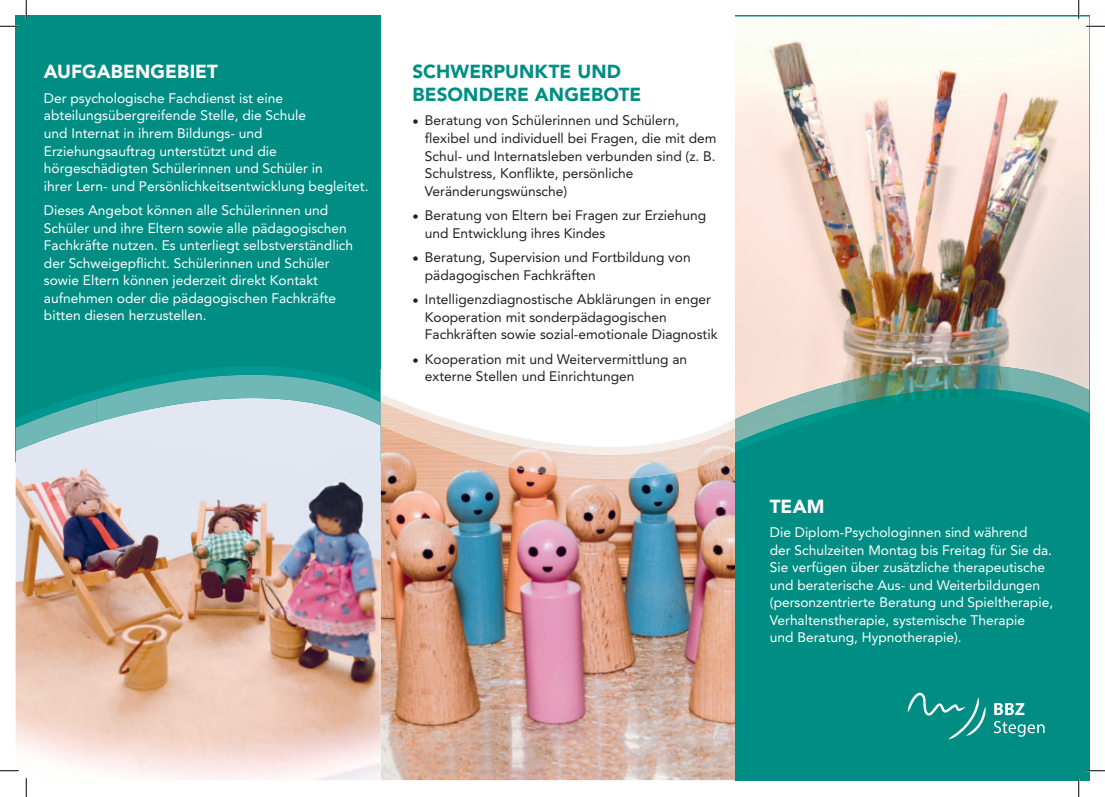
<style>
.page{position:relative;width:1105px;height:797px;background:#fff}
.page>*{position:absolute;margin:0;border:0;box-sizing:border-box;transform-origin:0 0}
.t1{font:900 18.75px/22.5px "Avenir LT Std";letter-spacing:.005em;color:#008e84}
.t2{font:900 18.75px "Avenir LT Std";letter-spacing:.005em;color:#fff}
.t3{font:13.75px/17.5px "Avenir LT Std";color:#fff}
.t4{font:13.75px/17.5px "Avenir LT Std";color:#231f20}
.s1{font-size:12.5px}
</style>
<div class="page">
<div style="left:735px;top:16px;width:354px;height:765px;background:#008e84"></div>
<div style="left:16px;top:16px;width:365px;height:446px;background:#008e84"></div>
<img style="left:381px;top:479px;width:354px;height:301px">
<img style="left:16px;top:475px;width:365px;height:305px">
<img style="left:735px;top:17px;width:354px;height:326px">
<svg style="left:908px;top:692px;width:78px;height:47px"></svg>
<svg style="left:993px;top:703px;width:52px;height:34px"></svg>
<img style="left:381px;top:475px;width:354px;height:4px">
<svg style="left:16px;top:343px;width:1073px;height:132px"></svg>
<img style="left:381px;top:394px;width:354px;height:61px">
<img style="left:735px;top:419px;width:1px;height:32px">
<svg style="left:0;top:25px;width:19px;height:2px"></svg>
<svg style="left:1086px;top:25px;width:19px;height:2px"></svg>
<svg style="left:0;top:770px;width:19px;height:1px"></svg>
<svg style="left:1086px;top:770px;width:19px;height:1px"></svg>
<svg style="left:25px;top:0;width:2px;height:19px"></svg>
<svg style="left:25px;top:778px;width:2px;height:19px"></svg>
<svg style="left:1078px;top:0;width:1px;height:19px"></svg>
<svg style="left:1078px;top:778px;width:1px;height:19px"></svg>
<h1 class="t2" style="left:44px;top:61px;width:175px">AUFGABENGEBIET</h1>
<p class="t3" style="left:44px;top:90px;width:326px">Der psychologische Fachdienst ist eine abteilungsübergreifende Stelle, die Schule<br>und Internat in ihrem Bildungs- und Erziehungsauftrag unterstützt und die hörgeschädigten Schülerinnen und Schüler in<br>ihrer Lern- und Persönlichkeitsentwicklung begleitet.</p>
<p class="t3" style="left:44px;top:202px;width:311px">Dieses Angebot können alle Schülerinnen und Schüler und ihre Eltern sowie alle pädagogischen Fachkräfte nutzen. Es unterliegt selbstverständlich der Schweigepflicht. Schülerinnen und Schüler sowie Eltern können jederzeit direkt Kontakt aufnehmen oder die pädagogischen Fachkräfte bitten diesen herzustellen.</p>
<h1 class="t1" style="left:412px;top:61px;width:230px">SCHWERPUNKTE UND<br>BESONDERE ANGEBOTE</h1>
<p class="t4" style="left:425px;top:112px;width:293px;text-indent:-12px"><span class="s1">•</span> Beratung von Schülerinnen und Schülern, flexibel und individuell bei Fragen, die mit dem Schul- und Internatsleben verbunden sind (z. B.<br>Schulstress, Konflikte, persönliche Veränderungswünsche)</p>
<p class="t4" style="left:425px;top:207px;width:283px;text-indent:-12px"><span class="s1">•</span> Beratung von Eltern bei Fragen zur Erziehung und Entwicklung ihres Kindes</p>
<p class="t4" style="left:425px;top:249px;width:267px;text-indent:-12px"><span class="s1">•</span> Beratung, Supervision und Fortbildung von pädagogischen Fachkräften</p>
<p class="t4" style="left:425px;top:291px;width:294px;text-indent:-12px"><span class="s1">•</span> Intelligenzdiagnostische Abklärungen in enger<br>Kooperation mit sonderpädagogischen<br>Fachkräften sowie sozial-emotionale Diagnostik</p>
<p class="t4" style="left:425px;top:351px;width:264px;text-indent:-12px"><span class="s1">•</span> Kooperation mit und Weitervermittlung an externe Stellen und Einrichtungen</p>
<h1 class="t2" style="left:770px;top:495px;width:56px">TEAM</h1>
<p class="t3" style="left:770px;top:524px;width:285px">Die Diplom-Psychologinnen sind während<br>der Schulzeiten Montag bis Freitag für Sie da.<br>Sie verfügen über zusätzliche therapeutische und beraterische Aus- und Weiterbildungen (personzentrierte Beratung und Spieltherapie, Verhaltenstherapie, systemische Therapie<br>und Beratung, Hypnotherapie).</p>
</div>
